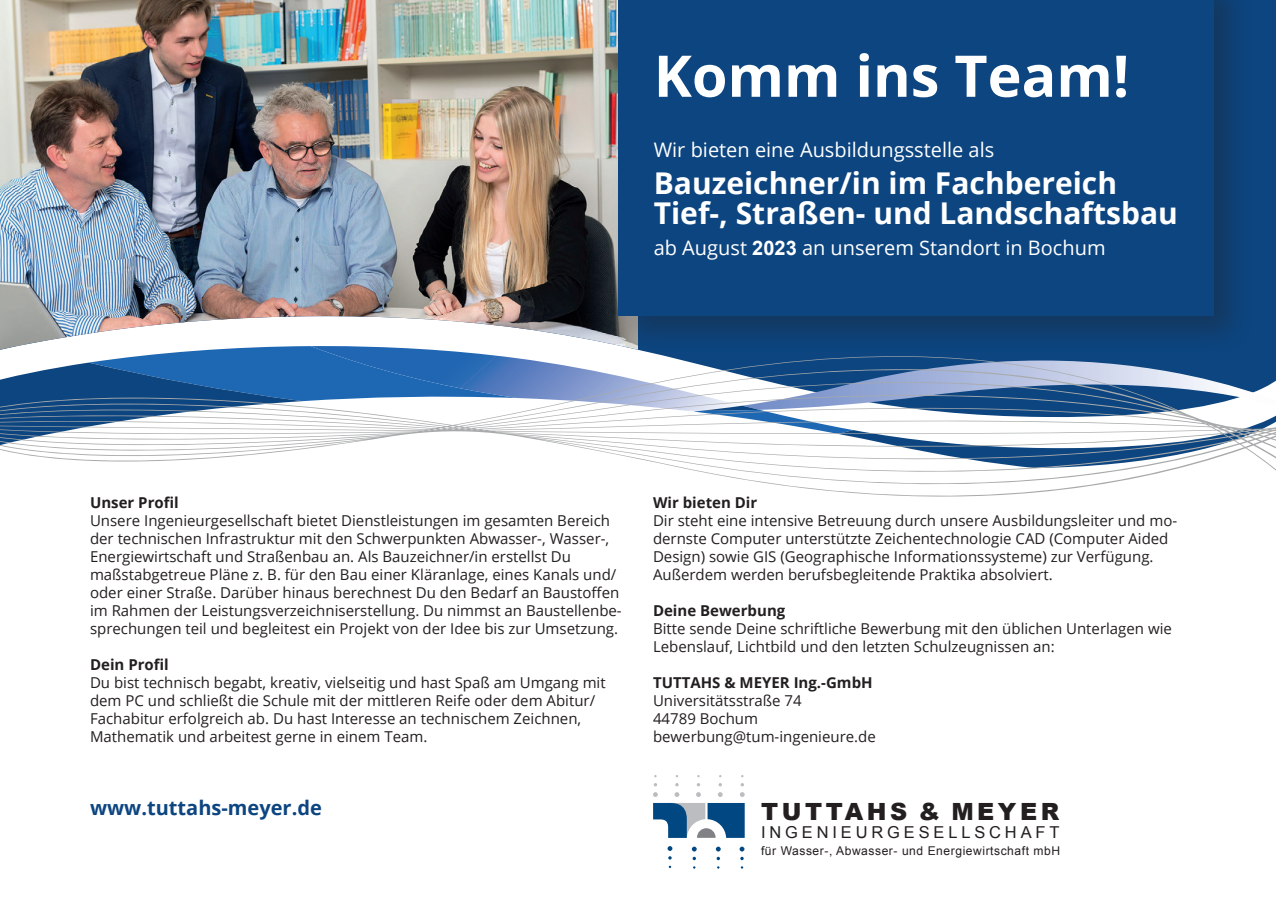
<style>
.page{position:relative;width:1276px;height:900px;background:#fff}
.page>*{position:absolute;margin:0;border:0;box-sizing:border-box;transform-origin:0 0}
.t1{font:700 57.5px "Open Sans";color:#fff}
.t2{font:700 30px/30px "Open Sans";color:#fff}
.t3{font:900 23.75px "Arial";letter-spacing:.15em;color:#231f20}
.t4{font:20px "Open Sans";color:#fff}
.t5{font:700 20px "Open Sans";color:#0c4580}
.t6{font:16.5px "Arial";letter-spacing:.235em;color:#231f20}
.t7{font:15px/18px "Open Sans";color:#231f20}
.t8{font:700 15px "Open Sans";color:#231f20}
.t9{font:12px "Arial";letter-spacing:.045em;color:#231f20}
.s1{font-family:"Arial";font-weight:700}
</style>
<div class="page">
<img style="left:0;top:0;width:609px;height:346px">
<svg style="left:0;top:347px;width:1276px;height:150px"></svg>
<div style="left:609px;top:0;width:643px;height:354px;background:#231f20;opacity:.35"></div>
<div style="left:618px;top:0;width:596px;height:315px;background:#0c4580"></div>
<svg style="left:667px;top:846px;width:5px;height:14px"></svg>
<svg style="left:692px;top:847px;width:4px;height:13px"></svg>
<svg style="left:716px;top:847px;width:5px;height:13px"></svg>
<svg style="left:739px;top:847px;width:5px;height:13px"></svg>
<svg style="left:653px;top:792px;width:91px;height:46px"></svg>
<h1 class="t1" style="left:654px;top:35px;width:477px">Komm ins Team!</h1>
<h3 class="t4" style="left:654px;top:136px;width:342px">Wir bieten eine Ausbildungsstelle als</h3>
<h2 class="t2" style="left:654px;top:168px;width:526px">Bauzeichner/in im Fachbereich<br>Tief-, Straßen- und Landschaftsbau</h2>
<h3 class="t4" style="left:654px;top:234px;width:453px">ab August <span class="s1">2023</span> an unserem Standort in Bochum</h3>
<p class="t8" style="left:90px;top:492px;width:90px">Unser Profil</p>
<p class="t7" style="left:90px;top:511px;width:533px">Unsere Ingenieurgesellschaft bietet Dienstleistungen im gesamten Bereich der technischen Infrastruktur mit den Schwerpunkten Abwasser-, Wasser-, Energiewirtschaft und Straßenbau an. Als Bauzeichner/in erstellst Du maßstabgetreue Pläne z. B. für den Bau einer Kläranlage, eines Kanals und/ oder einer Straße. Darüber hinaus berechnest Du den Bedarf an Baustoffen im Rahmen der Leistungsverzeichniserstellung. Du nimmst an Baustellenbe&shy;sprechungen teil und begleitest ein Projekt von der Idee bis zur Umsetzung.</p>
<p class="t8" style="left:90px;top:654px;width:80px">Dein Profil</p>
<p class="t7" style="left:90px;top:673px;width:517px">Du bist technisch begabt, kreativ, vielseitig und hast Spaß am Umgang mit dem PC und schließt die Schule mit der mittleren Reife oder dem Abitur/ Fachabitur erfolgreich ab. Du hast Interesse an technischem Zeichnen, Mathematik und arbeitest gerne in einem Team.</p>
<h3 class="t5" style="left:90px;top:793px;width:233px">www.tuttahs-meyer.de</h3>
<p class="t8" style="left:653px;top:492px;width:106px">Wir bieten Dir</p>
<p class="t7" style="left:653px;top:511px;width:526px">Dir steht eine intensive Betreuung durch unsere Ausbildungsleiter und mo&shy;dernste Computer unterstützte Zeichentechnologie CAD (Computer Aided Design) sowie GIS (Geographische Informationssysteme) zur Verfügung.<br>Außerdem werden berufsbegleitende Praktika absolviert.</p>
<p class="t8" style="left:653px;top:600px;width:134px">Deine Bewerbung</p>
<p class="t7" style="left:653px;top:619px;width:520px">Bitte sende Deine schriftliche Bewerbung mit den üblichen Unterlagen wie<br>Lebenslauf, Lichtbild und den letzten Schulzeugnissen an:</p>
<p class="t8" style="left:653px;top:672px;width:221px">TUTTAHS &amp; MEYER Ing.-GmbH</p>
<p class="t7" style="left:653px;top:691px;width:224px">Universitätsstraße 74<br>44789 Bochum bewerbung@tum-ingenieure.de</p>
<h3 class="t3" style="left:761px;top:794px;width:300px">TUTTAHS &amp; MEYER</h3>
<p class="t6" style="left:761px;top:822px;width:300px">INGENIEURGESELLSCHAFT</p>
<p class="t9" style="left:761px;top:843px;width:300px">für Wasser-, Abwasser- und Energiewirtschaft mbH</p>
</div>
